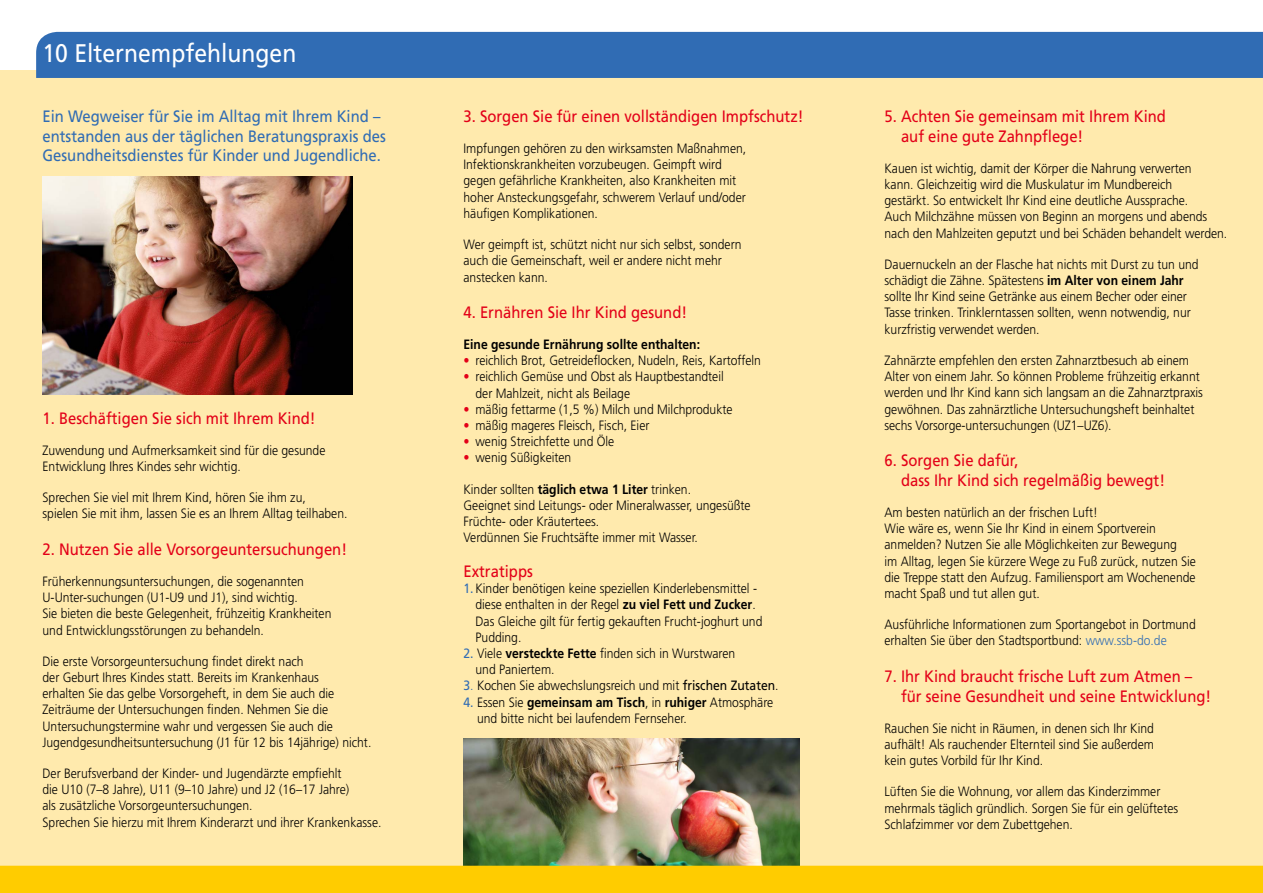
<style>
.page{position:relative;width:1263px;height:893px;background:#fff}
.page>*{position:absolute;margin:0;border:0;box-sizing:border-box;transform-origin:0 0}
.t1{font:25.5px "Frutiger LT";color:#fff;scale:.9 1}
.t2{font:16.5px/19.8px "Frutiger LT";color:#e30018;scale:.9 1}
.t3{font:16.5px/19.8px "Frutiger LT";color:#306cb4;scale:.9 1}
.t4{font:300 13.5px/16.2px "Frutiger LT";color:#000;scale:.9 1}
.t5{font:700 13.5px "Frutiger LT";color:#000;scale:.9 1}
.s1{color:#e30018}
.s2{font-weight:700}
.s3{font-weight:400;color:#306cb4}
.s4{color:#306cb4}
.s5{font-weight:400}
</style>
<div class="page">
<div style="left:0;top:71px;width:1263px;height:805px;background:#ffeaad"></div>
<img style="left:43px;top:176px;width:309px;height:218px">
<img style="left:463px;top:739px;width:336px;height:127px">
<div style="left:36px;top:32px;width:1227px;height:46px;background:#306cb4"></div>
<div style="left:0;top:866px;width:1263px;height:27px;background:#fc0"></div>
<h1 class="t1" style="left:43px;top:38px;width:284px">10 Elternempfehlungen</h1>
<p class="t3" style="left:43px;top:106px;width:383px">Ein Wegweiser für Sie im Alltag mit Ihrem Kind – entstanden aus der täglichen Beratungspraxis des<br>Gesundheitsdienstes für Kinder und Jugendliche.</p>
<p class="t2" style="left:463px;top:106px;width:379px">3. Sorgen Sie für einen vollständigen Impfschutz!</p>
<p class="t4" style="left:463px;top:141px;width:316px">Impfungen gehören zu den wirksamsten Maßnahmen, Infektionskrankheiten vorzubeugen. Geimpft wird gegen gefährliche Krankheiten, also Krankheiten mit hoher Ansteckungsgefahr, schwerem Verlauf und/oder häufigen Komplikationen.</p>
<p class="t4" style="left:463px;top:237px;width:311px">Wer geimpft ist, schützt nicht nur sich selbst, sondern auch die Gemeinschaft, weil er andere nicht mehr anstecken kann.</p>
<p class="t2" style="left:463px;top:302px;width:250px">4. Ernähren Sie Ihr Kind gesund!</p>
<p class="t5" style="left:463px;top:336px;width:264px">Eine gesunde Ernährung sollte enthalten:</p>
<p class="t4" style="left:463px;top:353px;width:332px"><span class="s1">•</span> reichlich Brot, Getreideflocken, Nudeln, Reis, Kartoffeln</p>
<p class="t4" style="left:475px;top:369px;width:277px;text-indent:-12px"><span class="s1">•</span> reichlich Gemüse und Obst als Hauptbestandteil der Mahlzeit, nicht als Beilage</p>
<p class="t4" style="left:463px;top:401px;width:300px"><span class="s1">•</span> mäßig fettarme (1,5 %) Milch und Milchprodukte</p>
<p class="t4" style="left:463px;top:417px;width:208px"><span class="s1">•</span> mäßig mageres Fleisch, Fisch, Eier</p>
<p class="t4" style="left:463px;top:434px;width:169px"><span class="s1">•</span> wenig Streichfette und Öle</p>
<p class="t4" style="left:463px;top:450px;width:121px"><span class="s1">•</span> wenig Süßigkeiten</p>
<p class="t4" style="left:463px;top:481px;width:321px">Kinder sollten <span class="s2">täglich etwa 1 Liter</span> trinken.<br>Geeignet sind Leitungs- oder Mineralwasser, ungesüßte Früchte- oder Kräutertees.<br>Verdünnen Sie Fruchtsäfte immer mit Wasser.</p>
<p class="t2" style="left:463px;top:561px;width:79px">Extratipps</p>
<p class="t4" style="left:475px;top:581px;width:320px;text-indent:-12px"><span class="s3">1.</span> Kinder benötigen keine speziellen Kinderlebensmittel - diese enthalten in der Regel <span class="s2">zu viel Fett und Zucker</span>.<br>Das Gleiche gilt für fertig gekauften Frucht-joghurt und Pudding.</p>
<p class="t4" style="left:475px;top:645px;width:290px;text-indent:-12px"><span class="s3">2.</span> Viele <span class="s2">versteckte Fette</span> finden sich in Wurstwaren und Paniertem.</p>
<p class="t4" style="left:463px;top:678px;width:352px"><span class="s3">3</span><span class="s4">.</span> Kochen Sie abwechslungsreich und mit <span class="s5">frischen Zutaten</span>.</p>
<p class="t4" style="left:477px;top:694px;width:331px;text-indent:-14px"><span class="s3">4.</span> Essen Sie <span class="s2">gemeinsam am Tisch</span>, in <span class="s2">ruhiger</span> Atmosphäre und bitte nicht bei laufendem Fernseher.</p>
<p class="t2" style="left:43px;top:408px;width:305px">1. Beschäftigen Sie sich mit Ihrem Kind!</p>
<p class="t4" style="left:43px;top:442px;width:316px">Zuwendung und Aufmerksamkeit sind für die gesunde<br>Entwicklung Ihres Kindes sehr wichtig.</p>
<p class="t4" style="left:43px;top:490px;width:340px">Sprechen Sie viel mit Ihrem Kind, hören Sie ihm zu,<br>spielen Sie mit ihm, lassen Sie es an Ihrem Alltag teilhaben.</p>
<p class="t2" style="left:43px;top:539px;width:340px">2. Nutzen Sie alle Vorsorgeuntersuchungen!</p>
<p class="t4" style="left:43px;top:573px;width:323px">Früherkennungsuntersuchungen, die sogenannten U-Unter-suchungen (U1-U9 und J1), sind wichtig.<br>Sie bieten die beste Gelegenheit, frühzeitig Krankheiten und Entwicklungsstörungen zu behandeln.</p>
<p class="t4" style="left:43px;top:653px;width:367px">Die erste Vorsorgeuntersuchung findet direkt nach<br>der Geburt Ihres Kindes statt. Bereits im Krankenhaus<br>erhalten Sie das gelbe Vorsorgeheft, in dem Sie auch die Zeiträume der Untersuchungen finden. Nehmen Sie die Untersuchungstermine wahr und vergessen Sie auch die Jugendgesundheitsuntersuchung (J1 für 12 bis 14jährige) nicht.</p>
<p class="t4" style="left:43px;top:765px;width:378px">Der Berufsverband der Kinder- und Jugendärzte empfiehlt<br>die U10 (7–8 Jahre), U11 (9–10 Jahre) und J2 (16–17 Jahre)<br>als zusätzliche Vorsorgeuntersuchungen.<br>Sprechen Sie hierzu mit Ihrem Kinderarzt und ihrer Krankenkasse.</p>
<p class="t2" style="left:901px;top:106px;width:296px;text-indent:-16px">5. Achten Sie gemeinsam mit Ihrem Kind auf eine gute Zahnpflege!</p>
<p class="t4" style="left:884px;top:160px;width:382px">Kauen ist wichtig, damit der Körper die Nahrung verwerten<br>kann. Gleichzeitig wird die Muskulatur im Mundbereich<br>gestärkt. So entwickelt Ihr Kind eine deutliche Aussprache.<br>Auch Milchzähne müssen von Beginn an morgens und abends nach den Mahlzeiten geputzt und bei Schäden behandelt werden.</p>
<p class="t4" style="left:884px;top:256px;width:351px">Dauernuckeln an der Flasche hat nichts mit Durst zu tun und schädigt die Zähne. Spätestens <span class="s2">im Alter von einem Jahr </span>sollte Ihr Kind seine Getränke aus einem Becher oder einer Tasse trinken. Trinklerntassen sollten, wenn notwendig, nur kurzfristig verwendet werden.</p>
<p class="t4" style="left:884px;top:352px;width:355px">Zahnärzte empfehlen den ersten Zahnarztbesuch ab einem Alter von einem Jahr. So können Probleme frühzeitig erkannt werden und Ihr Kind kann sich langsam an die Zahnarztpraxis gewöhnen. Das zahnärztliche Untersuchungsheft beinhaltet sechs Vorsorge-untersuchungen (UZ1–UZ6).</p>
<p class="t2" style="left:901px;top:450px;width:295px;text-indent:-16px">6. Sorgen Sie dafür,<br>dass Ihr Kind sich regelmäßig bewegt!</p>
<p class="t4" style="left:884px;top:504px;width:348px">Am besten natürlich an der frischen Luft!<br>Wie wäre es, wenn Sie Ihr Kind in einem Sportverein anmelden? Nutzen Sie alle Möglichkeiten zur Bewegung<br>im Alltag, legen Sie kürzere Wege zu Fuß zurück, nutzen Sie die Treppe statt den Aufzug. Familiensport am Wochenende macht Spaß und tut allen gut.</p>
<p class="t4" style="left:884px;top:617px;width:347px">Ausführliche Informationen zum Sportangebot in Dortmund erhalten Sie über den Stadtsportbund: <span class="s4">www.ssb-do.de</span></p>
<p class="t2" style="left:901px;top:666px;width:346px;text-indent:-16px">7. Ihr Kind braucht frische Luft zum Atmen – für seine Gesundheit und seine Entwicklung!</p>
<p class="t4" style="left:884px;top:720px;width:301px;text-align:justify">Rauchen Sie nicht in Räumen, in denen sich Ihr Kind aufhält! Als rauchender Elternteil sind Sie außerdem kein gutes Vorbild für Ihr Kind.</p>
<p class="t4" style="left:884px;top:784px;width:328px">Lüften Sie die Wohnung, vor allem das Kinderzimmer mehrmals täglich gründlich. Sorgen Sie für ein gelüftetes<br>Schlafzimmer vor dem Zubettgehen.</p>
</div>
